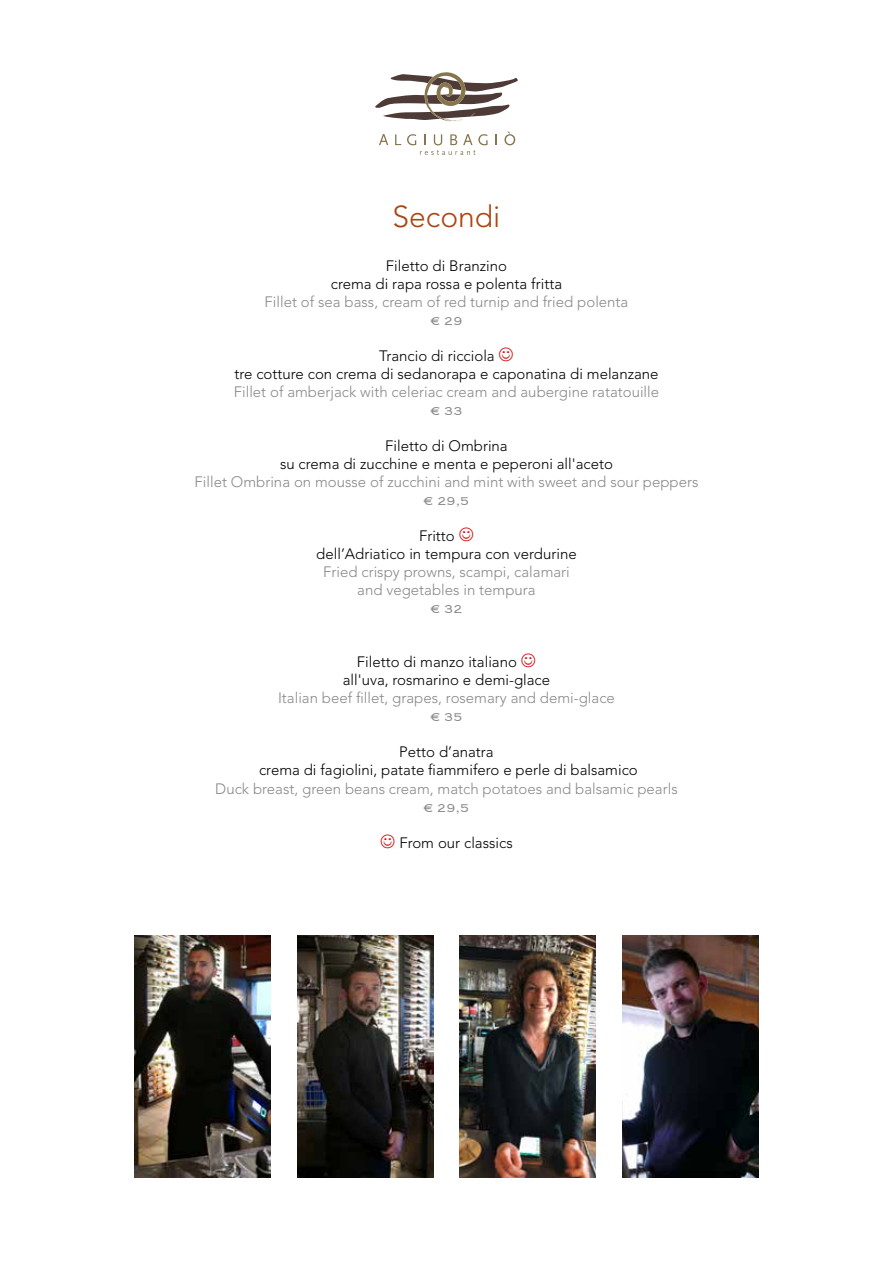
<style>
.page{position:relative;width:893px;height:1263px;background:#fff}
.page>*{position:absolute;margin:0;border:0;box-sizing:border-box;transform-origin:0 0}
.t1{font:300 30px "Avenir";color:#ab4512}
.t2{font:300 15px/18px "Avenir";color:#000;text-align:center}
.t3{font:300 15px/18px "Avenir";color:#888988;text-align:center}
.t4{font:300 15px "Copperplate";color:#888988}
</style>
<div class="page">
<svg style="left:379px;top:134px;width:9px;height:11px"></svg>
<svg style="left:395px;top:134px;width:6px;height:11px"></svg>
<svg style="left:504px;top:132px;width:11px;height:13px"></svg>
<svg style="left:407px;top:134px;width:81px;height:21px"></svg>
<svg style="left:375px;top:72px;width:143px;height:50px"></svg>
<img style="left:297px;top:936px;width:136px;height:242px">
<img style="left:135px;top:936px;width:136px;height:242px">
<img style="left:460px;top:936px;width:136px;height:242px">
<img style="left:622px;top:936px;width:136px;height:242px">
<h1 class="t1" style="left:393px;top:199px;width:109px">Secondi</h1>
<p class="t2" style="left:331px;top:257px;width:233px">Filetto di Branzino<br>crema di rapa rossa e polenta fritta</p>
<p class="t3" style="left:265px;top:293px;width:365px">Fillet of sea bass, cream of red turnip and fried polenta</p>
<p class="t4" style="left:430px;top:312px;width:34px">€ 29</p>
<p class="t2" style="left:234px;top:347px;width:426px;text-align:left;text-indent:145px">Trancio di ricciola<br>tre cotture con crema di sedanorapa e caponatina di melanzane</p>
<p class="t3" style="left:234px;top:383px;width:427px">Fillet of amberjack with celeriac cream and aubergine ratatouille</p>
<p class="t4" style="left:430px;top:402px;width:34px">€ 33</p>
<p class="t2" style="left:280px;top:437px;width:334px">Filetto di Ombrina<br>su crema di zucchine e menta e peperoni all'aceto</p>
<p class="t3" style="left:195px;top:473px;width:505px">Fillet Ombrina on mousse of zucchini and mint with sweet and sour peppers</p>
<p class="t4" style="left:424px;top:492px;width:47px">€ 29,5</p>
<p class="t2" style="left:316px;top:527px;width:262px;text-align:left;text-indent:103px">Fritto<br>dell’Adriatico in tempura con verdurine</p>
<p class="t3" style="left:323px;top:563px;width:248px">Fried crispy prowns, scampi, calamari and vegetables in tempura</p>
<p class="t4" style="left:430px;top:600px;width:34px">€ 32</p>
<p class="t2" style="left:343px;top:653px;width:209px;text-align:left;text-indent:14px">Filetto di manzo italiano all'uva, rosmarino e demi-glace</p>
<p class="t3" style="left:278px;top:689px;width:338px">Italian beef fillet, grapes, rosemary and demi-glace</p>
<p class="t4" style="left:430px;top:708px;width:34px">€ 35</p>
<p class="t2" style="left:259px;top:743px;width:380px">Petto d’anatra<br>crema di fagiolini, patate fiammifero e perle di balsamico</p>
<p class="t3" style="left:215px;top:779px;width:464px">Duck breast, green beans cream, match potatoes and balsamic pearls</p>
<p class="t4" style="left:424px;top:798px;width:47px">€ 29,5</p>
<p class="t2" style="left:399px;top:833px;width:115px">From our classics</p>
</div>
